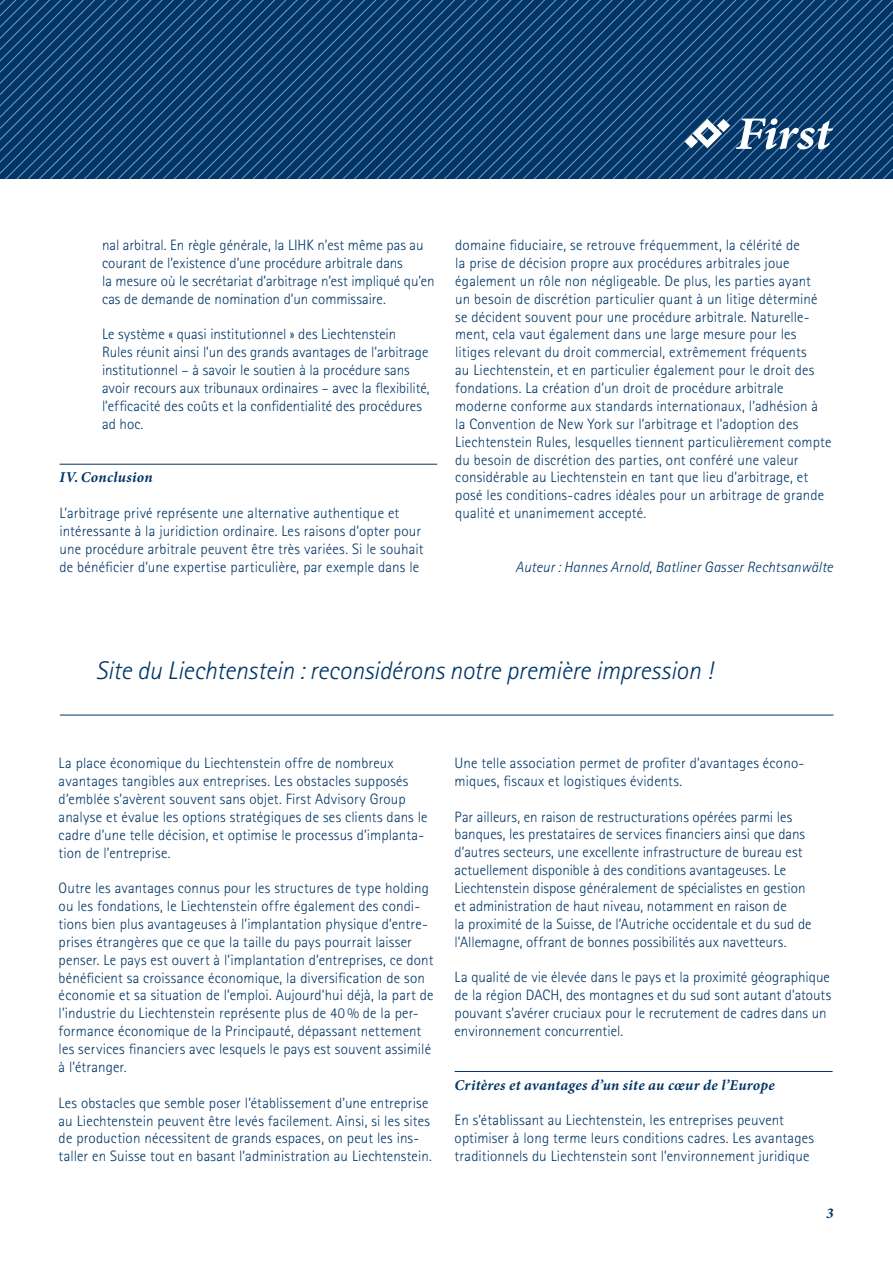
<style>
.page{position:relative;width:893px;height:1263px;background:#fff}
.page>*{position:absolute;margin:0;border:0;box-sizing:border-box;transform-origin:0 0}
.t1{font:italic 300 25.5px "Rotis Sans Serif";letter-spacing:-.005em;color:#003667}
.t2{font:300 15px/17.9px "Rotis Sans Serif";letter-spacing:.005em;color:#003667}
.t3{font:italic 700 15px "Minion Pro";letter-spacing:.02em;color:#003667}
.t4{font:italic 300 15px "Rotis Sans Serif";letter-spacing:.005em;color:#003667}
.s1{font-style:italic}
</style>
<div class="page">
<svg style="left:0;top:0;width:893px;height:179px;fill:#003667"></svg>
<svg style="left:736px;top:118px;width:97px;height:31px"></svg>
<svg style="left:685px;top:119px;width:45px;height:29px"></svg>
<hr style="left:60px;top:464px;width:377px;height:1px;background:#003667">
<hr style="left:455px;top:1071px;width:378px;height:1px;background:#003667">
<hr style="left:60px;top:715px;width:773px;height:1px;background:#003667">
<p class="t2" style="left:102px;top:236px;width:334px">nal arbitral. En règle générale, la LIHK n’est même pas au courant de l’existence d’une procédure arbitrale dans<br>la mesure où le secrétariat d’arbitrage n’est impliqué qu’en cas de demande de nomination d’un commissaire.</p>
<p class="t2" style="left:102px;top:325px;width:329px">Le système « quasi institutionnel » des Liechtenstein Rules réunit ainsi l’un des grands avantages de l’arbitrage institutionnel – à savoir le soutien à la procédure sans avoir recours aux tribunaux ordinaires – avec la flexibilité, l’efficacité des coûts et la confidentialité des procédures ad hoc<span class="s1">.</span></p>
<p class="t3" style="left:60px;top:467px;width:95px">IV. Conclusion</p>
<p class="t2" style="left:60px;top:504px;width:365px">L’arbitrage privé représente une alternative authentique et intéressante à la juridiction ordinaire. Les raisons d’opter pour une procédure arbitrale peuvent être très variées. Si le souhait de bénéficier d’une expertise particulière, par exemple dans le</p>
<p class="t2" style="left:455px;top:236px;width:378px">domaine fiduciaire, se retrouve fréquemment, la célérité de<br>la prise de décision propre aux procédures arbitrales joue également un rôle non négligeable. De plus, les parties ayant<br>un besoin de discrétion particulier quant à un litige déterminé se décident souvent pour une procédure arbitrale. Naturelle&shy;ment, cela vaut également dans une large mesure pour les litiges relevant du droit commercial, extrêmement fréquents<br>au Liechtenstein, et en particulier également pour le droit des fondations. La création d’un droit de procédure arbitrale moderne conforme aux standards internationaux, l’adhésion à la Convention de New York sur l’arbitrage et l’adoption des Liechtenstein Rules, lesquelles tiennent particulièrement compte du besoin de discrétion des parties, ont conféré une valeur considérable au Liechtenstein en tant que lieu d’arbitrage, et posé les conditions-cadres idéales pour un arbitrage de grande qualité et unanimement accepté<span class="s1">.</span></p>
<p class="t4" style="left:516px;top:558px;width:319px">Auteur : Hannes Arnold, Batliner Gasser Rechtsanwälte</p>
<h1 class="t1" style="left:96px;top:655px;width:618px">Site du Liechtenstein : reconsidérons notre première impression !</h1>
<p class="t2" style="left:59px;top:754px;width:370px">La place économique du Liechtenstein offre de nombreux avantages tangibles aux entreprises. Les obstacles supposés d’emblée s’avèrent souvent sans objet. First Advisory Group analyse et évalue les options stratégiques de ses clients dans le cadre d’une telle décision, et optimise le processus d’implanta&shy;tion de l’entreprise.</p>
<p class="t2" style="left:59px;top:879px;width:376px">Outre les avantages connus pour les structures de type holding ou les fondations, le Liechtenstein offre également des condi&shy;tions bien plus avantageuses à l’implantation physique d’entre&shy;prises étrangères que ce que la taille du pays pourrait laisser penser. Le pays est ouvert à l’implantation d’entreprises, ce dont bénéficient sa croissance économique, la diversification de son économie et sa situation de l’emploi. Aujourd’hui déjà, la part de l’industrie du Liechtenstein représente plus de 40% de la per&shy;formance économique de la Principauté, dépassant nettement les services financiers avec lesquels le pays est souvent assimilé à l’étranger.</p>
<p class="t2" style="left:59px;top:1094px;width:375px">Les obstacles que semble poser l’établissement d’une entreprise au Liechtenstein peuvent être levés facilement. Ainsi, si les sites de production nécessitent de grands espaces, on peut les ins&shy;taller en Suisse tout en basant l’administration au Liechtenstein.</p>
<p class="t2" style="left:455px;top:754px;width:351px">Une telle association permet de profiter d’avantages écono&shy;miques, fiscaux et logistiques évidents.</p>
<p class="t2" style="left:455px;top:808px;width:359px">Par ailleurs, en raison de restructurations opérées parmi les banques, les prestataires de services financiers ainsi que dans d’autres secteurs, une excellente infrastructure de bureau est actuellement disponible à des conditions avantageuses. Le Liechtenstein dispose généralement de spécialistes en gestion et administration de haut niveau, notamment en raison de<br>la proximité de la Suisse, de l’Autriche occidentale et du sud de l’Allemagne, offrant de bonnes possibilités aux navetteurs.</p>
<p class="t2" style="left:455px;top:968px;width:378px">La qualité de vie élevée dans le pays et la proximité géographique de la région DACH, des montagnes et du sud sont autant d’atouts pouvant s’avérer cruciaux pour le recrutement de cadres dans un environnement concurrentiel.</p>
<p class="t3" style="left:455px;top:1074px;width:321px">Critères et avantages d’un site au cœur de l’Europe</p>
<p class="t2" style="left:455px;top:1111px;width:361px">En s’établissant au Liechtenstein, les entreprises peuvent optimiser à long terme leurs conditions cadres. Les avantages traditionnels du Liechtenstein sont l’environnement juridique</p>
<p class="t3" style="left:826px;top:1202px;width:9px">3</p>
</div>
